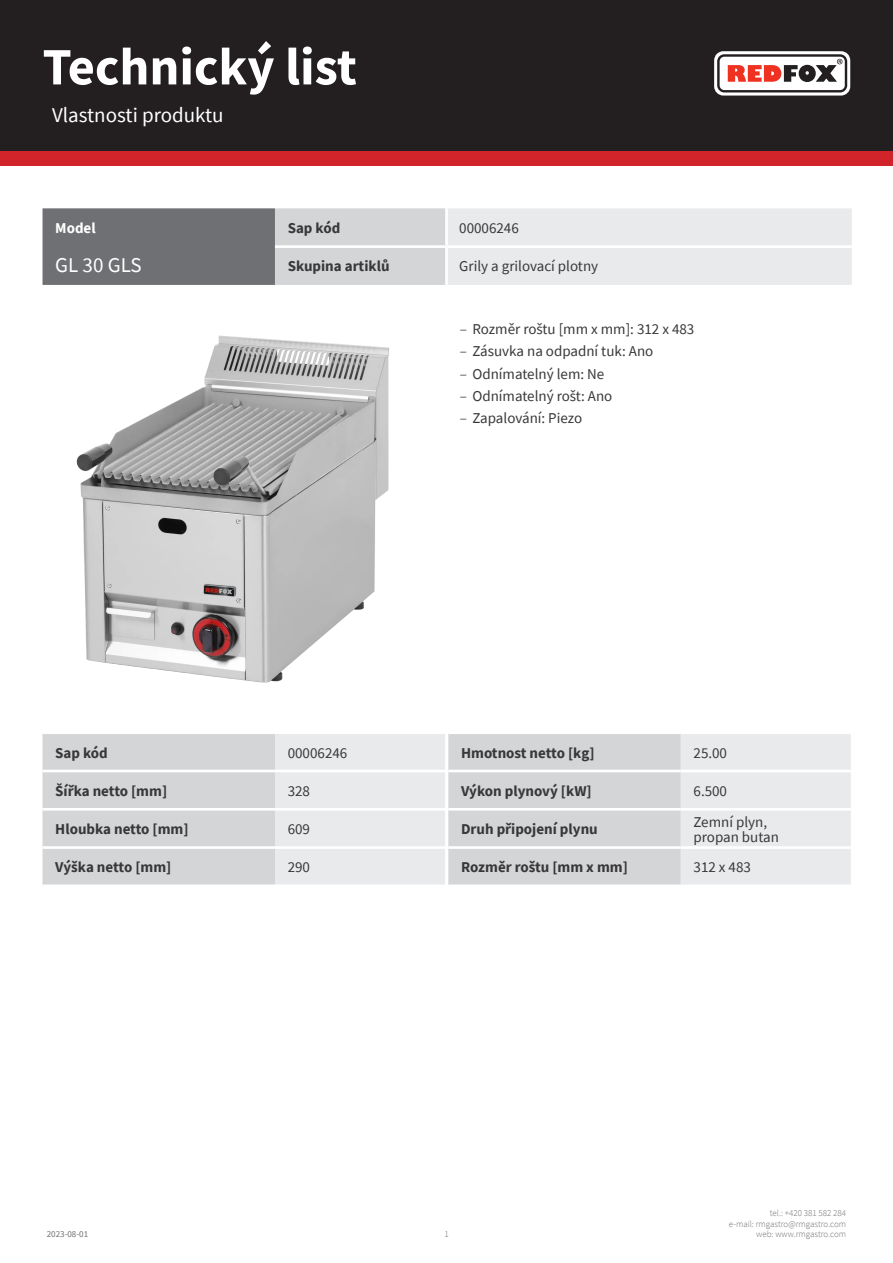
<style>
.page{position:relative;width:893px;height:1263px;background:#fff}
.page>*{position:absolute;margin:0;border:0;box-sizing:border-box;transform-origin:0 0}
.t1{font:700 52.5px "Source Sans Pro";color:#fff}
.kapitola{font:21px "Source Sans Pro";color:#fff}
.tabulka_-_headline{font:21px "Source Sans Pro";color:#fff}
.tabulka_-_text{font:15px/15px "Source Sans Pro";color:#383839}
.tabulka_-_text-2{font:700 15px "Source Sans Pro";color:#383839}
.tabulka_-_text-3{font:700 15px "Source Sans Pro";color:#fff}
.t2{font:300 9px/10.8px "Source Sans Pro";color:#6f7073;text-align:right}
.t3{font:9px "Source Sans Pro";color:#6f7073}
.s1{font-weight:300}
</style>
<div class="page">
<div style="left:0;top:0;width:893px;height:166px;background:#d1232a"></div>
<div style="left:0;top:0;width:893px;height:151px;background:#231f20"></div>
<svg style="left:714px;top:51px;width:136px;height:45px"></svg>
<img style="left:76px;top:335px;width:313px;height:348px">
<svg style="left:43px;top:734px;width:808px;height:151px;background:#dedfe0"></svg>
<hr style="left:448px;top:770px;width:233px;height:2px;background:#fff">
<hr style="left:681px;top:770px;width:170px;height:2px;background:#fff">
<hr style="left:448px;top:808px;width:233px;height:2px;background:#fff">
<hr style="left:681px;top:808px;width:170px;height:2px;background:#fff">
<hr style="left:448px;top:846px;width:233px;height:3px;background:#fff">
<hr style="left:681px;top:846px;width:170px;height:3px;background:#fff">
<hr style="left:448px;top:884px;width:233px;height:3px;background:#fff">
<hr style="left:681px;top:884px;width:170px;height:3px;background:#fff">
<svg style="left:43px;top:208px;width:809px;height:77px;background:#c0c1c3"></svg>
<hr style="left:445px;top:208px;width:3px;height:37px;background:#fff">
<hr style="left:275px;top:245px;width:171px;height:3px;background:#fff">
<hr style="left:446px;top:245px;width:406px;height:3px;background:#fff">
<hr style="left:445px;top:248px;width:3px;height:37px;background:#fff">
<h1 class="t1" style="left:43px;top:31px;width:316px">Technický list</h1>
<p class="kapitola" style="left:52px;top:101px;width:173px">Vlastnosti produktu</p>
<p class="tabulka_-_text-3" style="left:55px;top:218px;width:42px">Model</p>
<p class="tabulka_-_text-2" style="left:288px;top:218px;width:54px">Sap kód</p>
<p class="tabulka_-_text" style="left:459px;top:221px;width:61px">00006246</p>
<p class="tabulka_-_headline" style="left:55px;top:251px;width:88px">GL 30 GLS</p>
<p class="tabulka_-_text-2" style="left:288px;top:256px;width:103px">Skupina artiklů</p>
<p class="tabulka_-_text" style="left:459px;top:259px;width:140px">Grily a grilovací plotny</p>
<p class="tabulka_-_text" style="left:460px;top:322px;width:236px"><span class="s1">–</span> Rozměr roštu [mm x mm]: 312 x 483</p>
<p class="tabulka_-_text" style="left:460px;top:344px;width:195px"><span class="s1">–</span> Zásuvka na odpadní tuk: Ano</p>
<p class="tabulka_-_text" style="left:460px;top:366px;width:146px"><span class="s1">–</span> Odnímatelný lem: Ne</p>
<p class="tabulka_-_text" style="left:460px;top:388px;width:154px"><span class="s1">–</span> Odnímatelný rošt: Ano</p>
<p class="tabulka_-_text" style="left:460px;top:411px;width:124px"><span class="s1">–</span> Zapalování: Piezo</p>
<p class="tabulka_-_text-2" style="left:55px;top:742px;width:54px">Sap kód</p>
<p class="tabulka_-_text" style="left:288px;top:745px;width:61px">00006246</p>
<p class="tabulka_-_text-2" style="left:55px;top:781px;width:113px">Šířka netto [mm]</p>
<p class="tabulka_-_text" style="left:288px;top:783px;width:24px">328</p>
<p class="tabulka_-_text-2" style="left:55px;top:819px;width:135px">Hloubka netto [mm]</p>
<p class="tabulka_-_text" style="left:288px;top:821px;width:24px">609</p>
<p class="tabulka_-_text-2" style="left:55px;top:857px;width:118px">Výška netto [mm]</p>
<p class="tabulka_-_text" style="left:288px;top:860px;width:24px">290</p>
<p class="tabulka_-_text-2" style="left:461px;top:742px;width:135px">Hmotnost netto [kg]</p>
<p class="tabulka_-_text" style="left:693px;top:745px;width:35px">25.00</p>
<p class="tabulka_-_text-2" style="left:461px;top:781px;width:132px">Výkon plynový [kW]</p>
<p class="tabulka_-_text" style="left:693px;top:783px;width:35px">6.500</p>
<p class="tabulka_-_text-2" style="left:461px;top:819px;width:138px">Druh připojení plynu</p>
<p class="tabulka_-_text" style="left:693px;top:814px;width:87px">Zemní plyn, propan butan</p>
<p class="tabulka_-_text-2" style="left:461px;top:857px;width:168px">Rozměr roštu [mm x mm]</p>
<p class="tabulka_-_text" style="left:693px;top:860px;width:59px">312 x 483</p>
<p class="t3" style="left:47px;top:1229px;width:43px">2023-08-01</p>
<p class="t2" style="left:444px;top:1229px;width:6px">1</p>
<p class="t2" style="left:729px;top:1207px;width:119px">tel.: +420 381 582 284<br>e-mail: rmgastro@rmgastro.com web: www.rmgastro.com</p>
</div>
